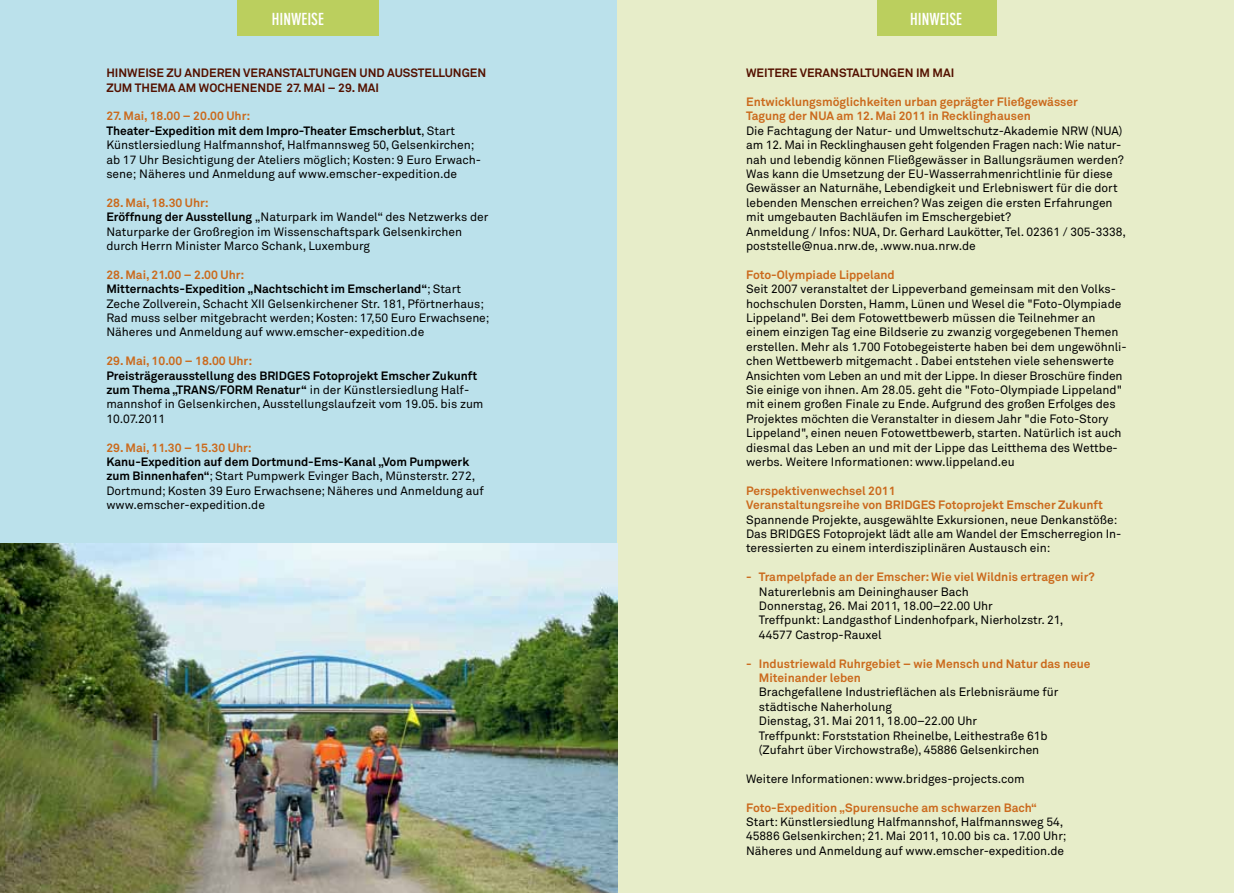
<style>
.page{position:relative;width:1234px;height:893px;background:#fff}
.page>*{position:absolute;margin:0;border:0;box-sizing:border-box;transform-origin:0 0}
.t1{font:700 condensed 16.5px "DIN Neuzeit Grotesk";color:#fff}
.t2{font:12px/14.4px "Akkurat";color:#000}
.t3{font:700 12px/14.4px "Akkurat";color:#cb6a1d}
.t4{font:700 12px/14.4px "Akkurat";color:#541100}
.s1{font-weight:700;color:#cb6a1d}
.s2{font-weight:700}
</style>
<div class="page">
<div style="left:617px;top:0;width:616px;height:893px;background:#e7edc9"></div>
<div style="left:0;top:0;width:617px;height:893px;background:#bbe1eb"></div>
<div style="left:876px;top:0;width:120px;height:36px;background:#bbcf5e"></div>
<div style="left:238px;top:0;width:119px;height:36px;background:#bbcf5e"></div>
<div style="left:259px;top:0;width:119px;height:36px;background:#bbcf5e"></div>
<img style="left:0;top:543px;width:617px;height:350px">
<h1 class="t1" style="left:272px;top:13px;width:53px">HINWEISE</h1>
<p class="t4" style="left:106px;top:67px;width:381px">HINWEISE ZU ANDEREN VERANSTALTUNGEN UND AUSSTELLUNGEN<br>ZUM THEMA AM WOCHENENDE 27. MAI – 29. MAI</p>
<p class="t2" style="left:106px;top:110px;width:376px"><span class="s1">27. Mai, 18.00 – 20.00 Uhr:<br></span><span class="s2">Theater-Expedition mit dem Impro-Theater Emscherblut</span>, Start Künstlersiedlung Halfmannshof, Halfmannsweg 50, Gelsenkirchen; ab 17 Uhr Besichtigung der Ateliers möglich; Kosten: 9 Euro Erwach&shy;sene; Näheres und Anmeldung auf www.emscher-expedition.de</p>
<p class="t2" style="left:106px;top:197px;width:383px"><span class="s1">28. Mai, 18.30 Uhr:<br></span><span class="s2">Eröffnung der Ausstellung</span> „Naturpark im Wandel“ des Netzwerks der Naturparke der Großregion im Wissenschaftspark Gelsenkirchen durch Herrn Minister Marco Schank, Luxemburg</p>
<p class="t2" style="left:106px;top:269px;width:384px"><span class="s1">28. Mai, 21.00 – 2.00 Uhr:<br></span><span class="s2">Mitternachts-Expedition „Nachtschicht im Emscherland“</span>; Start Zeche Zollverein, Schacht XII Gelsenkirchener Str. 181, Pförtnerhaus; Rad muss selber mitgebracht werden; Kosten: 17,50 Euro Erwachsene; Näheres und Anmeldung auf www.emscher-expedition.de</p>
<p class="t3" style="left:106px;top:355px;width:147px">29. Mai, 10.00 – 18.00 Uhr:</p>
<p class="t2" style="left:106px;top:369px;width:378px"><span class="s2">Preisträgerausstellung des BRIDGES Fotoprojekt Emscher Zukunft zum Thema „TRANS/FORM Renatur“</span> in der Künstlersiedlung Half&shy;mannshof in Gelsenkirchen, Ausstellungslaufzeit vom 19.05. bis zum 10.07.2011</p>
<p class="t3" style="left:106px;top:442px;width:147px">29. Mai, 11.30 – 15.30 Uhr:</p>
<p class="t2" style="left:106px;top:456px;width:379px"><span class="s2">Kanu-Expedition auf dem Dortmund-Ems-Kanal „Vom Pumpwerk zum Binnenhafen“</span>; Start Pumpwerk Evinger Bach, Münsterstr. 272, Dortmund; Kosten 39 Euro Erwachsene; Näheres und Anmeldung auf www.emscher-expedition.de</p>
<h1 class="t1" style="left:909px;top:13px;width:53px">HINWEISE</h1>
<p class="t4" style="left:746px;top:67px;width:210px">WEITERE VERANSTALTUNGEN IM MAI</p>
<p class="t3" style="left:746px;top:96px;width:333px">Entwicklungsmöglichkeiten urban geprägter Fließgewässer<br>Tagung der NUA am 12. Mai 2011 in Recklinghausen</p>
<p class="t2" style="left:746px;top:125px;width:381px">Die Fachtagung der Natur- und Umweltschutz-Akademie NRW (NUA) am 12. Mai in Recklinghausen geht folgenden Fragen nach: Wie natur&shy;nah und lebendig können Fließgewässer in Ballungsräumen werden?<br>Was kann die Umsetzung der EU-Wasserrahmenrichtlinie für diese Gewässer an Naturnähe, Lebendigkeit und Erlebniswert für die dort lebenden Menschen erreichen? Was zeigen die ersten Erfahrungen mit umgebauten Bachläufen im Emschergebiet?<br>Anmeldung / Infos: NUA, Dr. Gerhard Laukötter, Tel. 02361 / 305-3338, poststelle@nua.nrw.de, .www.nua.nrw.de</p>
<p class="t3" style="left:746px;top:269px;width:150px">Foto-Olympiade Lippeland</p>
<p class="t2" style="left:746px;top:283px;width:382px">Seit 2007 veranstaltet der Lippeverband gemeinsam mit den Volks&shy;hochschulen Dorsten, Hamm, Lünen und Wesel die "Foto-Olympiade Lippeland". Bei dem Fotowettbewerb müssen die Teilnehmer an einem einzigen Tag eine Bildserie zu zwanzig vorgegebenen Themen erstellen. Mehr als 1.700 Fotobegeisterte haben bei dem ungewöhnli&shy;chen Wettbewerb mitgemacht . Dabei entstehen viele sehenswerte Ansichten vom Leben an und mit der Lippe. In dieser Broschüre finden Sie einige von ihnen. Am 28.05. geht die "Foto-Olympiade Lippeland" mit einem großen Finale zu Ende. Aufgrund des großen Erfolges des Projektes möchten die Veranstalter in diesem Jahr "die Foto-Story Lippeland", einen neuen Fotowettbewerb, starten. Natürlich ist auch diesmal das Leben an und mit der Lippe das Leitthema des Wettbe&shy;werbs. Weitere Informationen: www.lippeland.eu</p>
<p class="t3" style="left:746px;top:485px;width:358px">Perspektivenwechsel 2011<br>Veranstaltungsreihe von BRIDGES Fotoprojekt Emscher Zukunft</p>
<p class="t2" style="left:746px;top:513px;width:377px">Spannende Projekte, ausgewählte Exkursionen, neue Denkanstöße:<br>Das BRIDGES Fotoprojekt lädt alle am Wandel der Emscherregion In&shy;teressierten zu einem interdisziplinären Austausch ein:</p>
<p class="t3" style="left:746px;top:571px;width:350px">- Trampelpfade an der Emscher: Wie viel Wildnis ertragen wir?</p>
<p class="t2" style="left:758px;top:585px;width:306px">Naturerlebnis am Deininghauser Bach<br>Donnerstag, 26. Mai 2011, 18.00–22.00 Uhr<br>Treffpunkt: Landgasthof Lindenhofpark, Nierholzstr. 21, 44577 Castrop-Rauxel</p>
<p class="t3" style="left:758px;top:658px;width:333px;text-indent:-13px">- Industriewald Ruhrgebiet – wie Mensch und Natur das neue<br>Miteinander leben</p>
<p class="t2" style="left:758px;top:686px;width:301px">Brachgefallene Industrieflächen als Erlebnisräume für städtische Naherholung<br>Dienstag, 31. Mai 2011, 18.00–22.00 Uhr<br>Treffpunkt: Forststation Rheinelbe, Leithestraße 61b (Zufahrt über Virchowstraße), 45886 Gelsenkirchen</p>
<p class="t2" style="left:746px;top:773px;width:280px">Weitere Informationen: www.bridges-projects.com</p>
<p class="t3" style="left:746px;top:802px;width:292px">Foto-Expedition „Spurensuche am schwarzen Bach“</p>
<p class="t2" style="left:746px;top:816px;width:322px">Start: Künstlersiedlung Halfmannshof, Halfmannsweg 54,<br>45886 Gelsenkirchen; 21. Mai 2011, 10.00 bis ca. 17.00 Uhr;<br>Näheres und Anmeldung auf www.emscher-expedition.de</p>
</div>
